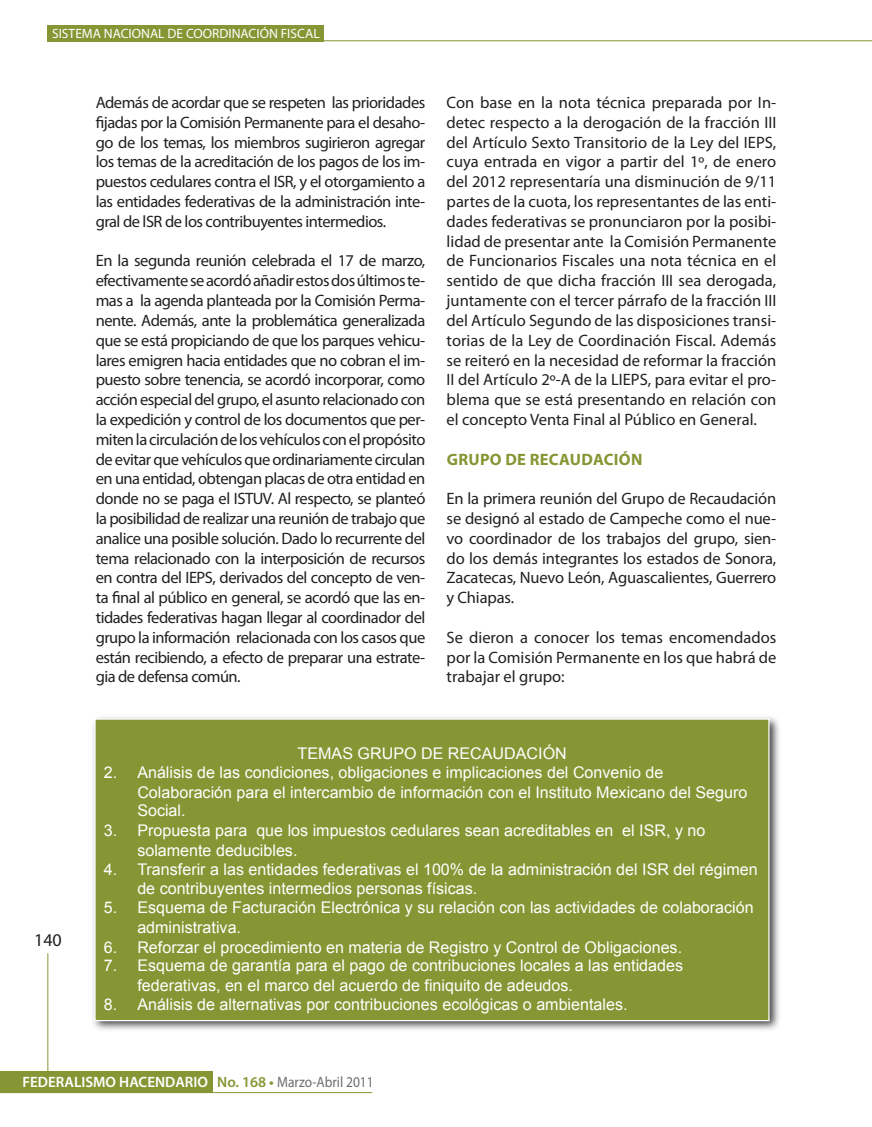
<style>
.page{position:relative;width:872px;height:1127px;background:#fff}
.page>*{position:absolute;margin:0;border:0;box-sizing:border-box;transform-origin:0 0}
.t1{font:18px "Myriad Pro";color:#231f20}
.texto{font:16.5px/19.8px "Myriad Pro";letter-spacing:-.01em;color:#231f20;text-align:justify}
.Subtítulo_1{font:700 16.5px "Myriad Pro";letter-spacing:.02em;color:#869634}
.t2{font:16.05px/19.8px "Arial";color:#fff}
.t3{font:600 15px "Myriad Pro";color:#fff}
.t4{font:13.5px "Myriad Pro";color:#fff}
.s1{color:#869634}
.s2{font-weight:400;color:#6c6d70}
</style>
<div class="page">
<div style="left:0;top:1071px;width:213px;height:22px;background:#869634"></div>
<hr style="left:0;top:1092px;width:372px;height:1px;background:#869634">
<hr style="left:47px;top:953px;width:1px;height:118px;background:#869634">
<hr style="left:47px;top:40px;width:825px;height:1px;background:#869634">
<div style="left:47px;top:25px;width:277px;height:16px;background:#869634"></div>
<img style="left:93px;top:717px;width:686px;height:313px">
<div style="left:95px;top:719px;width:674px;height:301px;background:#869634"></div>
<p class="t4" style="left:52px;top:25px;width:269px">SISTEMA NACIONAL DE COORDINACIÓN FISCAL</p>
<p class="texto" style="left:96px;top:92px;width:331px">Además de acordar que se respeten las prioridades fijadas por la Comisión Permanente para el desaho&shy;go de los temas, los miembros sugirieron agregar los temas de la acreditación de los pagos de los im&shy;puestos cedulares contra el ISR, y el otorgamiento a las entidades federativas de la administración inte&shy;gral de lSR de los contribuyentes intermedios.</p>
<p class="texto" style="left:96px;top:251px;width:331px">En la segunda reunión celebrada el 17 de marzo, efectivamente se acordó añadir estos dos últimos te&shy;mas a la agenda planteada por la Comisión Perma&shy;nente. Además, ante la problemática generalizada que se está propiciando de que los parques vehicu&shy;lares emigren hacia entidades que no cobran el im&shy;puesto sobre tenencia, se acordó incorporar, como acción especial del grupo, el asunto relacionado con la expedición y control de los documentos que per&shy;miten la circulación de los vehículos con el propósito de evitar que vehículos que ordinariamente circulan en una entidad, obtengan placas de otra entidad en donde no se paga el ISTUV. Al respecto, se planteó la posibilidad de realizar una reunión de trabajo que analice una posible solución. Dado lo recurrente del tema relacionado con la interposición de recursos en contra del IEPS, derivados del concepto de ven&shy;ta final al público en general, se acordó que las en&shy;tidades federativas hagan llegar al coordinador del grupo la información relacionada con los casos que están recibiendo, a efecto de preparar una estrate&shy;gia de defensa común.</p>
<p class="texto" style="left:446px;top:92px;width:331px">Con base en la nota técnica preparada por In&shy;detec respecto a la derogación de la fracción III del Artículo Sexto Transitorio de la Ley del IEPS, cuya entrada en vigor a partir del 1º, de enero del 2012 representaría una disminución de 9/11 partes de la cuota, los representantes de las enti&shy;dades federativas se pronunciaron por la posibi&shy;lidad de presentar ante la Comisión Permanente de Funcionarios Fiscales una nota técnica en el sentido de que dicha fracción III sea derogada, juntamente con el tercer párrafo de la fracción III del Artículo Segundo de las disposiciones transi&shy;torias de la Ley de Coordinación Fiscal. Además se reiteró en la necesidad de reformar la fracción II del Artículo 2º-A de la LIEPS, para evitar el pro&shy;blema que se está presentando en relación con el concepto Venta Final al Público en General.</p>
<p class="Subtítulo_1" style="left:447px;top:448px;width:197px">GRUPO DE RECAUDACIÓN</p>
<p class="texto" style="left:446px;top:488px;width:331px">En la primera reunión del Grupo de Recaudación se designó al estado de Campeche como el nue&shy;vo coordinador de los trabajos del grupo, sien&shy;do los demás integrantes los estados de Sonora, Zacatecas, Nuevo León, Aguascalientes, Guerrero y Chiapas.</p>
<p class="texto" style="left:446px;top:627px;width:331px">Se dieron a conocer los temas encomendados por la Comisión Permanente en los que habrá de trabajar el grupo:</p>
<p class="t1" style="left:34px;top:929px;width:29px">140</p>
<p class="t2" style="left:298px;top:744px;width:271px">TEMAS GRUPO DE RECAUDACIÓN</p>
<p class="t2" style="left:137px;top:763px;width:611px;line-height:19.2px;text-indent:-33px">2. Análisis de las condiciones, obligaciones e implicaciones del Convenio de<br>Colaboración para el intercambio de información con el Instituto Mexicano del Seguro<br>Social.</p>
<p class="t2" style="left:137px;top:821px;width:569px;text-indent:-33px">3. Propuesta para que los impuestos cedulares sean acreditables en el ISR, y no solamente deducibles.</p>
<p class="t2" style="left:137px;top:859px;width:622px;text-indent:-33px">4. Transferir a las entidades federativas el 100% de la administración del ISR del régimen de contribuyentes intermedios personas físicas.</p>
<p class="t2" style="left:137px;top:897px;width:618px;text-indent:-33px">5. Esquema de Facturación Electrónica y su relación con las actividades de colaboración administrativa.</p>
<p class="t2" style="left:104px;top:937px;width:580px">6. Reforzar el procedimiento en materia de Registro y Control de Obligaciones.</p>
<p class="t2" style="left:137px;top:955px;width:547px;text-indent:-33px">7. Esquema de garantía para el pago de contribuciones locales a las entidades federativas, en el marco del acuerdo de finiquito de adeudos.</p>
<p class="t2" style="left:104px;top:994px;width:525px">8. Análisis de alternativas por contribuciones ecológicas o ambientales.</p>
<p class="t3" style="left:23px;top:1073px;width:353px">FEDERALISMO HACENDARIO <span class="s1">No. 168 •</span> <span class="s2">Marzo-Abril 2011</span></p>
</div>
